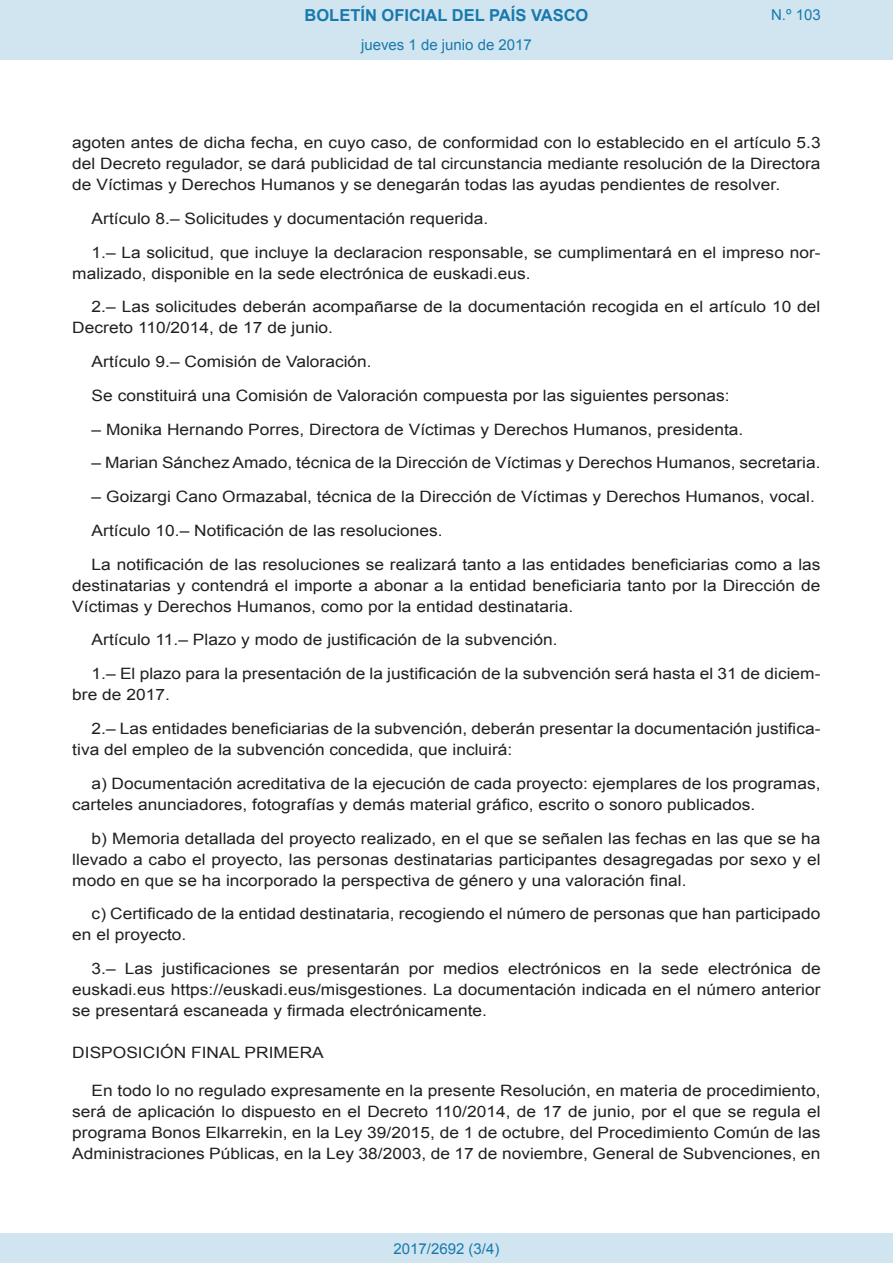
<style>
.page{position:relative;width:893px;height:1263px;background:#fff}
.page>*{position:absolute;margin:0;border:0;box-sizing:border-box;transform-origin:0 0}
.t1{font:700 16.5px "Arial";color:#1879ad}
.BOPVDetalle{font:15.6px/21px "Arial";color:#231f20;scale:1.11 1}
.BOPVDisposicion{font:15.6px "Arial";color:#231f20;scale:1.11 1}
.Paginacion_Centro{font:15px "Arial";color:#1879ad}
</style>
<div class="page">
<div style="left:0;top:0;width:893px;height:60px;background:#d0e5f0"></div>
<div style="left:0;top:1233px;width:893px;height:30px;background:#d0e5f0"></div>
<p class="t1" style="left:305px;top:4px;width:285px">BOLETÍN OFICIAL DEL PAÍS VASCO</p>
<p class="Paginacion_Centro" style="left:361px;top:35px;width:172px">jueves 1 de junio de 2017</p>
<p class="Paginacion_Centro" style="left:771px;top:5px;width:51px">N.º 103</p>
<p class="BOPVDetalle" style="left:72px;top:132px;width:676px;text-align:justify">agoten antes de dicha fecha, en cuyo caso, de conformidad con lo establecido en el artículo 5.3 del Decreto regulador, se dará publicidad de tal circunstancia mediante resolución de la Directora de Víctimas y Derechos Humanos y se denegarán todas las ayudas pendientes de resolver.</p>
<p class="BOPVDetalle" style="left:92px;top:208px;width:359px">Artículo 8.– Solicitudes y documentación requerida.</p>
<p class="BOPVDetalle" style="left:72px;top:242px;width:676px;text-indent:19px">1.– La solicitud, que incluye la declaracion responsable, se cumplimentará en el impreso nor&shy;malizado, disponible en la sede electrónica de euskadi.eus.</p>
<p class="BOPVDetalle" style="left:72px;top:297px;width:675px;text-indent:19px">2.– Las solicitudes deberán acompañarse de la documentación recogida en el artículo 10 del<br>Decreto 110/2014, de 17 de junio.</p>
<p class="BOPVDetalle" style="left:92px;top:351px;width:254px">Artículo 9.– Comisión de Valoración.</p>
<p class="BOPVDetalle" style="left:92px;top:385px;width:576px">Se constituirá una Comisión de Valoración compuesta por las siguientes personas:</p>
<p class="BOPVDetalle" style="left:92px;top:419px;width:589px">– Monika Hernando Porres, Directora de Víctimas y Derechos Humanos, presidenta.</p>
<p class="BOPVDetalle" style="left:92px;top:453px;width:658px">– Marian Sánchez Amado, técnica de la Dirección de Víctimas y Derechos Humanos, secretaria.</p>
<p class="BOPVDetalle" style="left:92px;top:486px;width:653px">– Goizargi Cano Ormazabal, técnica de la Dirección de Víctimas y Derechos Humanos, vocal.</p>
<p class="BOPVDetalle" style="left:92px;top:520px;width:318px">Artículo 10.– Notificación de las resoluciones.</p>
<p class="BOPVDetalle" style="left:72px;top:554px;width:676px;text-align:justify;text-indent:19px">La notificación de las resoluciones se realizará tanto a las entidades beneficiarias como a las destinatarias y contendrá el importe a abonar a la entidad beneficiaria tanto por la Dirección de Víctimas y Derechos Humanos, como por la entidad destinataria.</p>
<p class="BOPVDetalle" style="left:92px;top:630px;width:421px">Artículo 11.– Plazo y modo de justificación de la subvención.</p>
<p class="BOPVDetalle" style="left:72px;top:663px;width:676px;text-indent:19px">1.– El plazo para la presentación de la justificación de la subvención será hasta el 31 de diciem&shy;bre de 2017.</p>
<p class="BOPVDetalle" style="left:72px;top:718px;width:676px;text-indent:19px">2.– Las entidades beneficiarias de la subvención, deberán presentar la documentación justifica&shy;tiva del empleo de la subvención concedida, que incluirá:</p>
<p class="BOPVDetalle" style="left:72px;top:773px;width:676px;text-indent:19px">a) Documentación acreditativa de la ejecución de cada proyecto: ejemplares de los programas, carteles anunciadores, fotografías y demás material gráfico, escrito o sonoro publicados.</p>
<p class="BOPVDetalle" style="left:72px;top:828px;width:676px;text-align:justify;text-indent:19px">b) Memoria detallada del proyecto realizado, en el que se señalen las fechas en las que se ha llevado a cabo el proyecto, las personas destinatarias participantes desagregadas por sexo y el modo en que se ha incorporado la perspectiva de género y una valoración final.</p>
<p class="BOPVDetalle" style="left:72px;top:903px;width:675px;text-indent:19px">c) Certificado de la entidad destinataria, recogiendo el número de personas que han participado en el proyecto.</p>
<p class="BOPVDetalle" style="left:72px;top:958px;width:676px;text-align:justify;text-indent:19px">3.– Las justificaciones se presentarán por medios electrónicos en la sede electrónica de euskadi.eus https://euskadi.eus/misgestiones. La documentación indicada en el número anterior se presentará escaneada y firmada electrónicamente.</p>
<p class="BOPVDisposicion" style="left:72px;top:1042px;width:228px">DISPOSICIÓN FINAL PRIMERA</p>
<p class="BOPVDetalle" style="left:72px;top:1080px;width:676px;text-align:justify;text-indent:19px">En todo lo no regulado expresamente en la presente Resolución, en materia de procedimiento, será de aplicación lo dispuesto en el Decreto 110/2014, de 17 de junio, por el que se regula el programa Bonos Elkarrekin, en la Ley 39/2015, de 1 de octubre, del Procedimiento Común de las Administraciones Públicas, en la Ley 38/2003, de 17 de noviembre, General de Subvenciones, en</p>
<p class="Paginacion_Centro" style="left:393px;top:1238px;width:107px">2017/2692 (3/4)</p>
</div>
